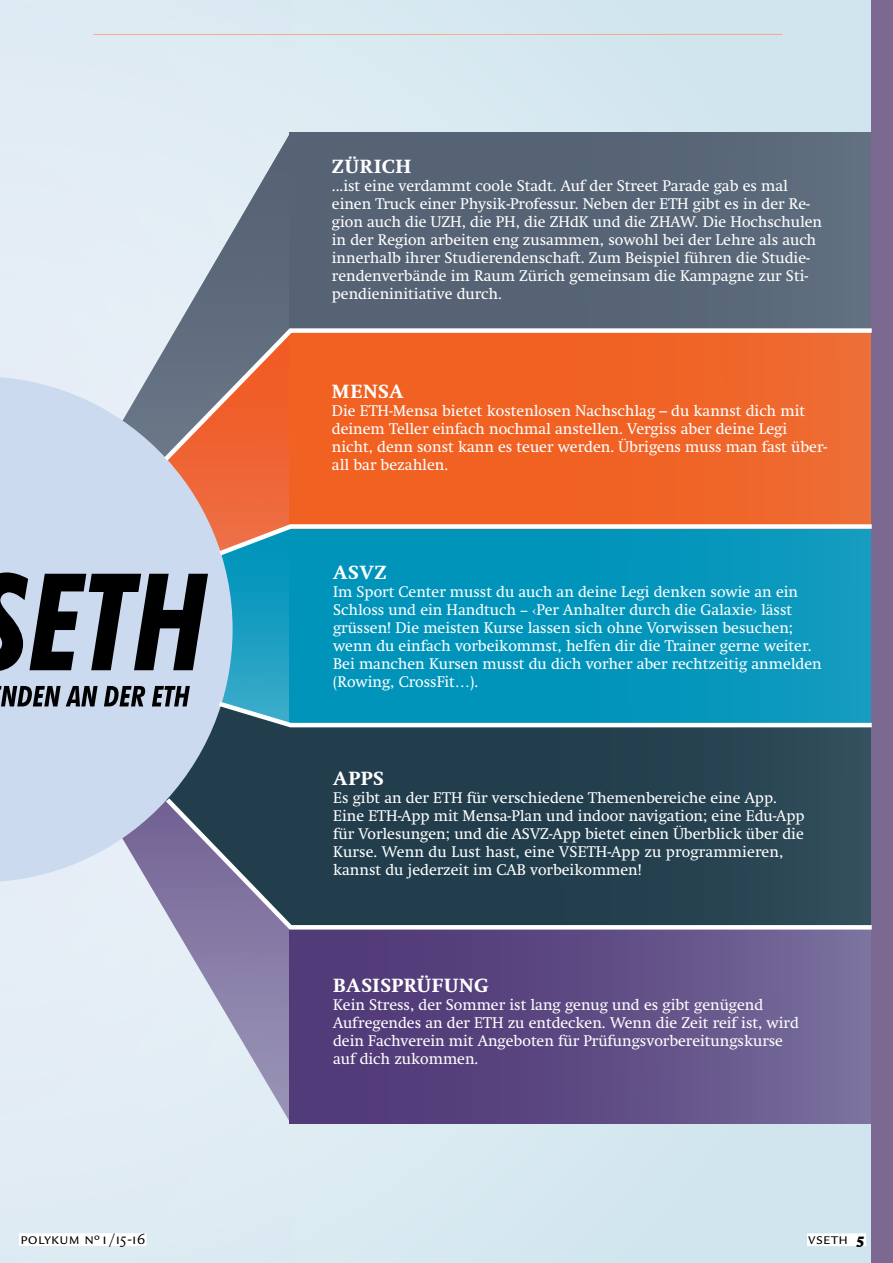
<style>
.page{position:relative;width:893px;height:1263px;background:#d0e5ee}
.page>*{position:absolute;margin:0;border:0;box-sizing:border-box;transform-origin:0 0}
.t1{font:700 19.5px "Swift Neue LT Pro";letter-spacing:.045em;color:#fff}
.t2{font:16.5px "Legacy Sans ITC Std";letter-spacing:.025em;color:#000}
.t3{font:15.75px/18px "Swift Neue LT Pro";color:#fff}
.s1{font-family:"Legacy Sans ITC Std";font-weight:700}
.s2{font-family:"Legacy Serif ITC Std";font-stretch:condensed}
.s3{font-weight:900}
</style>
<div class="page">
<div style="left:0;top:0;width:291px;height:1263px;background:#e1e8f6"></div>
<div style="left:289px;top:925px;width:604px;height:198px;background:linear-gradient(to right,#4b3172,#786d9b)"></div>
<svg style="left:208px;top:932px;width:83px;height:191px"></svg>
<div style="left:289px;top:727px;width:604px;height:198px;background:#223e4c"></div>
<div style="left:289px;top:529px;width:604px;height:198px;background:#0094bb"></div>
<div style="left:289px;top:331px;width:604px;height:198px;background:#f16122"></div>
<div style="left:289px;top:132px;width:604px;height:199px;background:#556375"></div>
<svg style="left:178px;top:135px;width:111px;height:191px"></svg>
<svg style="left:148px;top:358px;width:141px;height:273px;background:#728485"></svg>
<svg style="left:233px;top:631px;width:56px;height:162px;background:#24728a"></svg>
<div style="left:807px;top:1233px;width:59px;height:13px;background:#fff"></div>
<div style="left:19px;top:1233px;width:128px;height:13px;background:#fff"></div>
<svg style="left:0;top:376px;width:233px;height:417px"></svg>
<hr style="left:94px;top:34px;width:688px;height:1px;background:#f9ac81">
<div style="left:872px;top:0;width:21px;height:1263px;background:#7c6992"></div>
<svg style="left:0;top:394px;width:208px;height:589px"></svg>
<svg style="left:159px;top:326px;width:713px;height:139px"></svg>
<svg style="left:214px;top:522px;width:658px;height:37px"></svg>
<svg style="left:214px;top:698px;width:658px;height:32px"></svg>
<svg style="left:161px;top:793px;width:711px;height:139px"></svg>
<p class="t1" style="left:332px;top:155px;width:78px">ZÜRICH</p>
<p class="t3" style="left:332px;top:176px;width:492px">...ist eine verdammt coole Stadt. Auf der Street Parade gab es mal einen Truck einer Physik-Professur. Neben der ETH gibt es in der Re&shy;gion auch die UZH, die PH, die ZHdK und die ZHAW. Die Hochschulen in der Region arbeiten eng zusammen, sowohl bei der Lehre als auch innerhalb ihrer Studierendenschaft. Zum Beispiel führen die Studie&shy;rendenverbände im Raum Zürich gemeinsam die Kampagne zur Sti&shy;pendieninitiative durch.</p>
<p class="t1" style="left:332px;top:380px;width:73px">MENSA</p>
<p class="t3" style="left:332px;top:401px;width:497px">Die ETH-Mensa bietet kostenlosen Nachschlag – du kannst dich mit deinem Teller einfach nochmal anstellen. Vergiss aber deine Legi nicht, denn sonst kann es teuer werden. Übrigens muss man fast über&shy;all bar bezahlen.</p>
<p class="t1" style="left:333px;top:561px;width:55px">ASVZ</p>
<p class="t3" style="left:333px;top:582px;width:490px">Im Sport Center musst du auch an deine Legi denken sowie an ein Schloss und ein Handtuch <span class="s1">–</span> <span class="s2">‹</span>Per Anhalter durch die Galaxie<span class="s2">›</span> lässt grüssen! Die meisten Kurse lassen sich ohne Vorwissen besuchen; wenn du einfach vorbeikommst, helfen dir die Trainer gerne weiter.<br>Bei manchen Kursen musst du dich vorher aber rechtzeitig anmelden (Rowing, CrossFit…).</p>
<p class="t1" style="left:333px;top:767px;width:50px">APPS</p>
<p class="t3" style="left:333px;top:789px;width:473px">Es gibt an der ETH für verschiedene Themenbereiche eine App.<br>Eine ETH-App mit Mensa-Plan und indoor navigation; eine Edu-App für Vorlesungen; und die ASVZ-App bietet einen Überblick über die Kurse. Wenn du Lust hast, eine VSETH-App zu programmieren, kannst du jederzeit im CAB vorbeikommen!</p>
<p class="t1" style="left:333px;top:974px;width:157px">BASISPRÜFUNG</p>
<p class="t3" style="left:333px;top:996px;width:467px">Kein Stress, der Sommer ist lang genug und es gibt genügend Aufregendes an der ETH zu entdecken. Wenn die Zeit reif ist, wird dein Fachverein mit Angeboten für Prüfungsvorbereitungskurse auf dich zukommen.</p>
<p class="t2" style="left:20px;top:1229px;width:126px">polykum Nº1 /15-16</p>
<p class="t2" style="left:808px;top:1229px;width:58px">VSETH <span class="s3">5</span></p>
</div>
